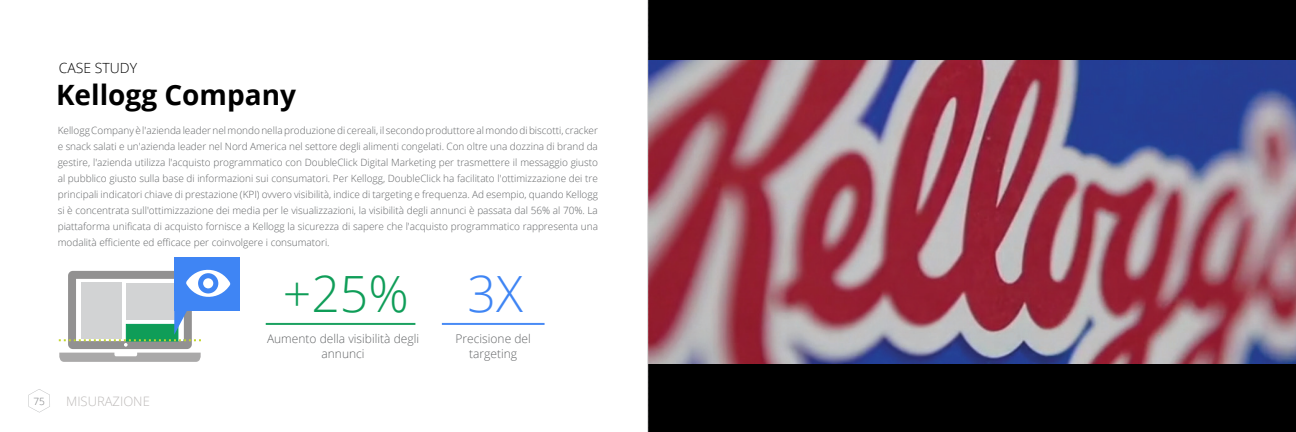
<style>
.page{position:relative;width:1296px;height:432px;background:#fff}
.page>*{position:absolute;margin:0;border:0;box-sizing:border-box;transform-origin:0 0}
.t1{font:300 50px "Open Sans";color:#0f9d58}
.t2{font:300 50px "Open Sans";color:#3f85f4}
.t3{font:700 28px "Open Sans";color:#000}
.t4{font:300 14px "Open Sans";color:#000}
.t5{font:300 13px "Open Sans";color:#bebbba}
.t6{font:300 12px/14.4px "Open Sans";color:#636567;text-align:center}
.t7{font:300 10px/16px "Open Sans";color:#636567;text-align:justify}
.t8{font:300 10px "Open Sans";color:#77797b}
</style>
<div class="page">
<svg style="left:28px;top:389px;width:22px;height:24px"></svg>
<div style="left:648px;top:0;width:648px;height:432px;background:#000"></div>
<img style="left:649px;top:60px;width:647px;height:304px">
<hr style="left:266px;top:323px;width:149px;height:2px;background:#1ba161">
<hr style="left:442px;top:323px;width:103px;height:2px;background:#498bf5">
<svg style="left:648px;top:0;width:1px;height:432px"></svg>
<div style="left:174px;top:257px;width:66px;height:54px;background:#3f85f4"></div>
<svg style="left:59px;top:269px;width:171px;height:93px"></svg>
<div style="left:203px;top:278px;width:10px;height:11px;background:#fff;border-radius:50%"></div>
<p class="t4" style="left:59px;top:59px;width:80px">CASE STUDY</p>
<p class="t3" style="left:56px;top:75px;width:242px">Kellogg Company</p>
<p class="t7" style="left:58px;top:122px;width:542px">Kellogg Company è l'azienda leader nel mondo nella produzione di cereali, il secondo produttore al mondo di biscotti, cracker e snack salati e un'azienda leader nel Nord America nel settore degli alimenti congelati. Con oltre una dozzina di brand da gestire, l'azienda utilizza l'acquisto programmatico con DoubleClick Digital Marketing per trasmettere il messaggio giusto al pubblico giusto sulla base di informazioni sui consumatori. Per Kellogg, DoubleClick ha facilitato l'ottimizzazione dei tre principali indicatori chiave di prestazione (KPI) ovvero visibilità, indice di targeting e frequenza. Ad esempio, quando Kellogg si è concentrata sull'ottimizzazione dei media per le visualizzazioni, la visibilità degli annunci è passata dal 56% al 70%. La piattaforma unificata di acquisto fornisce a Kellogg la sicurezza di sapere che l'acquisto programmatico rappresenta una modalità efficiente ed efficace per coinvolgere i consumatori.</p>
<p class="t1" style="left:283px;top:260px;width:127px">+25%</p>
<p class="t2" style="left:468px;top:260px;width:57px">3X</p>
<p class="t6" style="left:267px;top:331px;width:154px">Aumento della visibilità degli annunci</p>
<p class="t6" style="left:456px;top:331px;width:77px">Precisione del targeting</p>
<p class="t8" style="left:33px;top:394px;width:13px">75</p>
<p class="t5" style="left:66px;top:393px;width:85px">MISURAZIONE</p>
</div>
